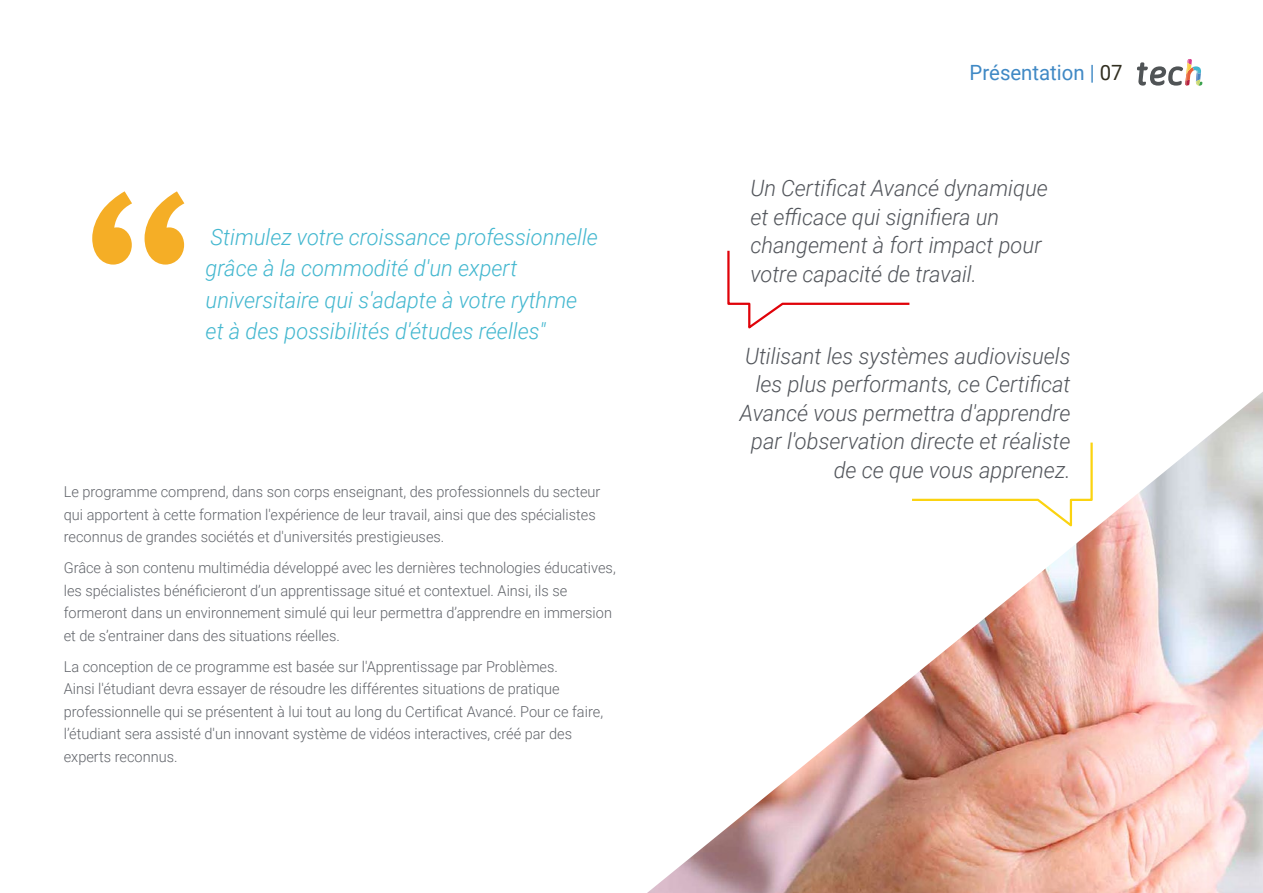
<style>
.page{position:relative;width:1263px;height:893px;background:#fff}
.page>*{position:absolute;margin:0;border:0;box-sizing:border-box;transform-origin:0 0}
.t1{font:italic 300 22.5px/28.5px "Roboto";color:#52555b;text-align:right}
.t2{font:italic 300 22.5px/31.5px "Roboto";color:#43b7cf}
.t3{font:21px "Roboto";color:#4089c5}
.t4{font:300 15px/22.5px "Roboto";color:#61646a}
.s1{color:#312e20}
</style>
<div class="page">
<svg style="left:92px;top:191px;width:92px;height:74px"></svg>
<svg style="left:727px;top:250px;width:183px;height:79px"></svg>
<img style="left:647px;top:392px;width:616px;height:501px">
<svg style="left:1137px;top:59px;width:65px;height:27px"></svg>
<h1 class="t2" style="left:206px;top:220px;width:394px">Stimulez votre croissance professionnelle grâce à la commodité d'un expert universitaire qui s'adapte à votre rythme et à des possibilités d'études réelles"</h1>
<p class="t4" style="left:64px;top:480px;width:538px">Le programme comprend, dans son corps enseignant, des professionnels du secteur qui apportent à cette formation l'expérience de leur travail, ainsi que des spécialistes reconnus de grandes sociétés et d'universités prestigieuses.</p>
<p class="t4" style="left:64px;top:556px;width:553px">Grâce à son contenu multimédia développé avec les dernières technologies éducatives, les spécialistes bénéficieront d’un apprentissage situé et contextuel. Ainsi, ils se formeront dans un environnement simulé qui leur permettra d’apprendre en immersion et de s’entrainer dans des situations réelles.</p>
<p class="t4" style="left:64px;top:654px;width:541px">La conception de ce programme est basée sur l'Apprentissage par Problèmes.<br>Ainsi l'étudiant devra essayer de résoudre les différentes situations de pratique professionnelle qui se présentent à lui tout au long du Certificat Avancé. Pour ce faire, l’étudiant sera assisté d'un innovant système de vidéos interactives, créé par des experts reconnus.</p>
<h2 class="t3" style="left:970px;top:57px;width:155px">Présentation | <span class="s1">07</span></h2>
<h1 class="t1" style="left:750px;top:173px;width:299px;text-align:left">Un Certificat Avancé dynamique et efficace qui signifiera un changement à fort impact pour votre capacité de travail.</h1>
<h1 class="t1" style="left:740px;top:340px;width:332px">Utilisant les systèmes audiovisuels les plus performants, ce Certificat Avancé vous permettra d'apprendre par l'observation directe et réaliste de ce que vous apprenez.</h1>
</div>
